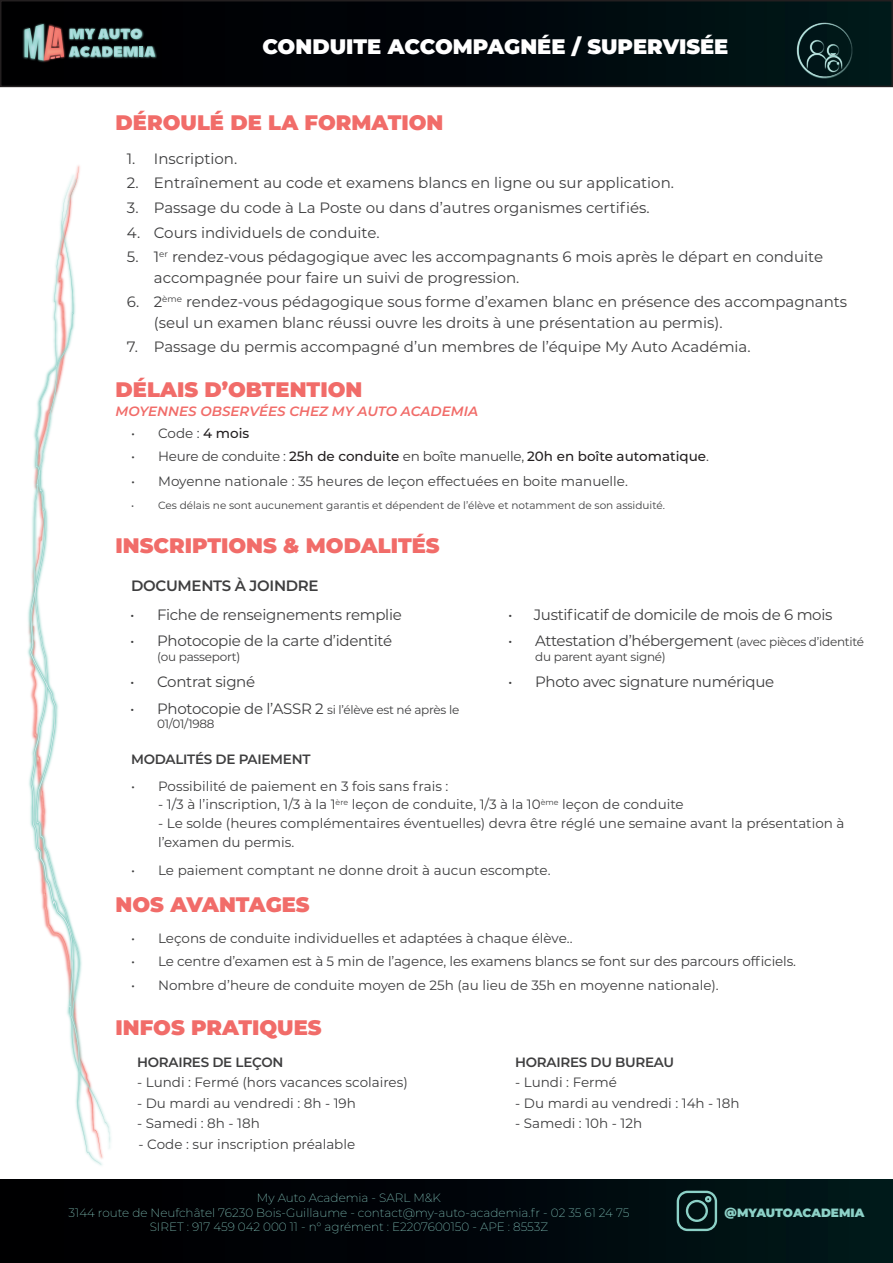
<style>
.page{position:relative;width:893px;height:1263px;background:#fff}
.page>*{position:absolute;margin:0;border:0;box-sizing:border-box;transform-origin:0 0}
.t1{font:900 21px "Montserrat";color:#f16c69}
.t2{font:900 21px "Montserrat";color:#fff}
.t3{font:15px/20.4px "Montserrat";color:#3e3e3f}
.t4{font:15px "Montserrat";letter-spacing:-.02em;color:#3e3e3f}
.t5{font:600 15px "Montserrat";letter-spacing:-.02em;color:#3e3e3f}
.t6{font:13.5px/18.6px "Montserrat";color:#3e3e3f}
.t7{font:13.5px "Montserrat";letter-spacing:-.02em;color:#3e3e3f}
.t8{font:600 13.5px "Montserrat";letter-spacing:-.02em;color:#3e3e3f}
.t9{font:italic 600 13.5px "Montserrat";color:#f16c69}
.t10{font:200 12px/14.4px "Montserrat";color:#8cd1c7;text-align:center}
.t11{font:12px/14.4px "Montserrat";letter-spacing:-.02em;color:#3e3e3f}
.t12{font:900 12px "Montserrat";letter-spacing:-.01em;color:#8cd1c7}
.t13{font:10.5px "Montserrat";color:#3e3e3f}
.s1{font-weight:500;color:#231f20}
.s2{font-size:12px}
.s3{font-size:15px}
</style>
<div class="page">
<div style="left:1px;top:1180px;width:892px;height:83px;background:linear-gradient(to right,#000,#001618)"></div>
<svg style="left:30px;top:176px;width:80px;height:973px"></svg>
<svg style="left:677px;top:1191px;width:40px;height:40px;background:#2a4a48"></svg>
<div style="left:1px;top:1px;width:891px;height:85px;background:linear-gradient(to right,#000,#001518)"></div>
<div style="left:0;top:0;width:893px;height:87px;border:2px solid #231f20"></div>
<img style="left:21px;top:21px;width:16px;height:43px">
<svg style="left:25px;top:24px;width:12px;height:38px"></svg>
<img style="left:37px;top:21px;width:34px;height:43px">
<img style="left:45px;top:51px;width:20px;height:13px">
<img style="left:64px;top:24px;width:93px;height:38px">
<img style="left:794px;top:22px;width:1px;height:51px">
<svg style="left:795px;top:21px;width:57px;height:59px;background:#11292b"></svg>
<img style="left:809px;top:44px;width:45px;height:36px">
<p class="t2" style="left:262px;top:31px;width:468px">CONDUITE ACCOMPAGNÉE / SUPERVISÉE</p>
<p class="t1" style="left:116px;top:107px;width:329px">DÉROULÉ DE LA FORMATION</p>
<p class="t3" style="left:127px;top:148px;width:112px">1. Inscription.</p>
<p class="t3" style="left:127px;top:172px;width:549px">2. Entraînement au code et examens blancs en ligne ou sur application.</p>
<p class="t3" style="left:127px;top:197px;width:524px">3. Passage du code à La Poste ou dans d’autres organismes certifiés.</p>
<p class="t3" style="left:127px;top:221px;width:254px">4. Cours individuels de conduite.</p>
<p class="t3" style="left:154px;top:246px;width:671px;text-indent:-27px">5. 1<sup>er</sup> rendez-vous pédagogique avec les accompagnants 6 mois après le départ en conduite accompagnée pour faire un suivi de progression.</p>
<p class="t3" style="left:154px;top:291px;width:695px;text-indent:-27px">6. 2<sup>ème</sup> rendez-vous pédagogique sous forme d’examen blanc en présence des accompagnants (seul un examen blanc réussi ouvre les droits à une présentation au permis).</p>
<p class="t3" style="left:127px;top:336px;width:625px">7. Passage du permis accompagné d’un membres de l’équipe My Auto Académia.</p>
<p class="t1" style="left:116px;top:374px;width:248px">DÉLAIS D’OBTENTION</p>
<p class="t9" style="left:116px;top:401px;width:364px">MOYENNES OBSERVÉES CHEZ MY AUTO ACADEMIA</p>
<p class="t6" style="left:131px;top:424px;width:120px">• Code : <span class="s1">4 mois</span></p>
<p class="t7" style="left:131px;top:447px;width:579px">• Heure de conduite : <span class="s1">25h de conduite</span> en boîte manuelle, <span class="s1">20h en boîte automatique</span>.</p>
<p class="t6" style="left:131px;top:471px;width:498px">• Moyenne nationale : 35 heures de leçon effectuées en boite manuelle.</p>
<p class="t13" style="left:131px;top:498px;width:535px">• Ces délais ne sont aucunement garantis et dépendent de l’élève et notamment de son assiduité.</p>
<p class="t1" style="left:116px;top:530px;width:326px">INSCRIPTIONS &amp; MODALITÉS</p>
<p class="t5" style="left:131px;top:575px;width:189px">DOCUMENTS À JOINDRE</p>
<p class="t4" style="left:130px;top:604px;width:273px">• Fiche de renseignements remplie</p>
<p class="t4" style="left:508px;top:604px;width:326px">• Justificatif de domicile de mois de 6 mois</p>
<p class="t4" style="left:130px;top:630px;width:263px">• Photocopie de la carte d’identité</p>
<p class="t11" style="left:157px;top:649px;width:85px">(ou passeport)</p>
<p class="t4" style="left:508px;top:630px;width:357px">• Attestation d’hébergement <span class="s2">(avec pièces d’identité</span></p>
<p class="t11" style="left:535px;top:649px;width:132px">du parent ayant signé)</p>
<p class="t4" style="left:130px;top:671px;width:127px">• Contrat signé</p>
<p class="t4" style="left:508px;top:671px;width:268px">• Photo avec signature numérique</p>
<p class="t11" style="left:157px;top:702px;width:304px;text-indent:-27px"><span class="s3">• Photocopie de l’ASSR 2</span> si l’élève est né après le<br>01/01/1988</p>
<p class="t8" style="left:131px;top:749px;width:181px">MODALITÉS DE PAIEMENT</p>
<p class="t6" style="left:131px;top:776px;width:319px">• Possibilité de paiement en 3 fois sans frais :</p>
<p class="t6" style="left:158px;top:795px;width:527px">- 1/3 à l’inscription, 1/3 à la 1<sup>ère</sup> leçon de conduite, 1/3 à la 10<sup>ème</sup> leçon de conduite</p>
<p class="t6" style="left:158px;top:813px;width:688px">- Le solde (heures complémentaires éventuelles) devra être réglé une semaine avant la présentation à l’examen du permis.</p>
<p class="t6" style="left:131px;top:861px;width:421px">• Le paiement comptant ne donne droit à aucun escompte.</p>
<p class="t1" style="left:116px;top:888px;width:196px">NOS AVANTAGES</p>
<p class="t6" style="left:131px;top:928px;width:443px">• Leçons de conduite individuelles et adaptées à chaque élève..</p>
<p class="t6" style="left:131px;top:951px;width:666px">• Le centre d’examen est à 5 min de l’agence, les examens blancs se font sur des parcours officiels.</p>
<p class="t6" style="left:131px;top:976px;width:589px">• Nombre d’heure de conduite moyen de 25h (au lieu de 35h en moyenne nationale).</p>
<p class="t1" style="left:116px;top:1012px;width:208px">INFOS PRATIQUES</p>
<p class="t8" style="left:137px;top:1052px;width:148px">HORAIRES DE LEÇON</p>
<p class="t6" style="left:137px;top:1072px;width:272px">- Lundi : Fermé (hors vacances scolaires)</p>
<p class="t6" style="left:137px;top:1093px;width:220px">- Du mardi au vendredi : 8h - 19h</p>
<p class="t6" style="left:137px;top:1113px;width:124px">- Samedi : 8h - 18h</p>
<p class="t6" style="left:139px;top:1134px;width:218px">- Code : sur inscription préalable</p>
<p class="t8" style="left:515px;top:1052px;width:161px">HORAIRES DU BUREAU</p>
<p class="t6" style="left:515px;top:1072px;width:103px">- Lundi : Fermé</p>
<p class="t6" style="left:515px;top:1093px;width:226px">- Du mardi au vendredi : 14h - 18h</p>
<p class="t6" style="left:515px;top:1113px;width:129px">- Samedi : 10h - 12h</p>
<p class="t10" style="left:69px;top:1190px;width:562px">My Auto Academia - SARL M&amp;K<br>3144 route de Neufchâtel 76230 Bois-Guillaume - contact@my-auto-academia.fr - 02 35 61 24 75<br>SIRET : 917 459 042 000 11 - n° agrément : E2207600150 - APE : 8553Z</p>
<p class="t12" style="left:725px;top:1203px;width:141px">@MYAUTOACADEMIA</p>
</div>
